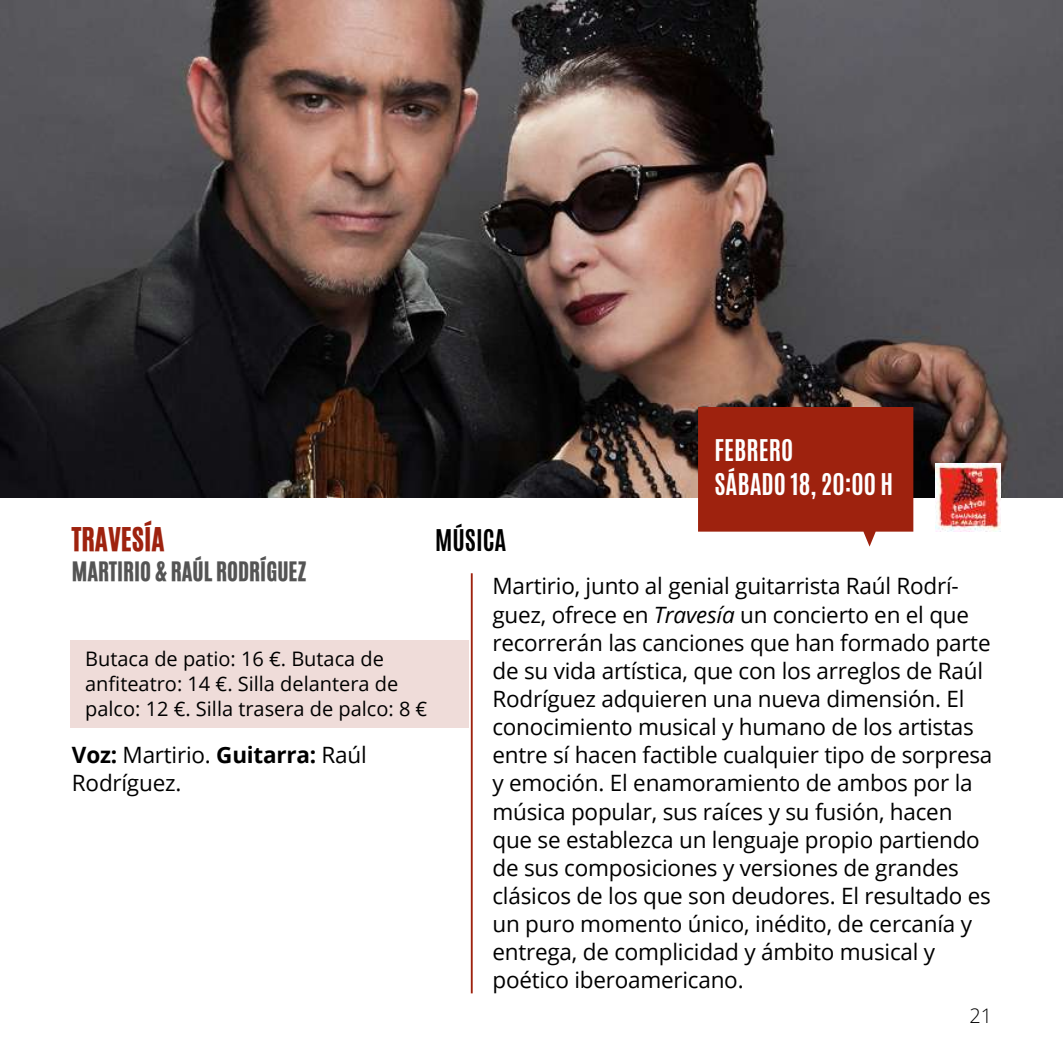
<style>
.page{position:relative;width:1063px;height:1064px;background:#fff}
.page>*{position:absolute;margin:0;border:0;box-sizing:border-box;transform-origin:0 0}
.t1{font:27.5px "CA Generated";color:#9e220e}
.t2{font:700 25px/33.8px "Antonio";color:#fff}
.t3{font:700 25px "Antonio";color:#000}
.t4{font:22.5px/28px "Open Sans";letter-spacing:-.01em;color:#000}
.t5{font:22.5px "CA Generated";color:#545454}
.t6{font:20px/25px "Open Sans";color:#000}
.t7{font:300 20px "Open Sans";color:#000}
.s1{font-weight:700}
.s2{font-style:italic}
</style>
<div class="page">
<hr style="left:471px;top:573px;width:2px;height:420px;background:#9e220e">
<img style="left:0;top:0;width:1062px;height:497px">
<svg style="left:698px;top:407px;width:215px;height:139px;background:#a73826"></svg>
<div style="left:70px;top:639px;width:399px;height:88px;background:#efdcd9"></div>
<img style="left:935px;top:463px;width:65px;height:68px">
<p class="t1" style="left:72px;top:519px;width:94px">TRAVESÍA</p>
<p class="t5" style="left:72px;top:554px;width:236px">MARTIRIO &amp; RAÚL RODRÍGUEZ</p>
<p class="t6" style="left:85px;top:645px;width:344px">Butaca de patio: 16 €. Butaca de anfiteatro: 14 €. Silla delantera de palco: 12 €. Silla trasera de palco: 8 €</p>
<p class="t4" style="left:72px;top:739px;width:296px"><span class="s1">Voz:</span> Martirio. <span class="s1">Guitarra:</span> Raúl<br>Rodríguez.</p>
<p class="t3" style="left:435px;top:522px;width:73px">MÚSICA</p>
<p class="t2" style="left:714px;top:433px;width:180px">FEBRERO<br>SÁBADO 18, 20:00 H</p>
<p class="t4" style="left:492px;top:571px;width:501px">Martirio, junto al genial guitarrista Raúl Rodrí&shy;guez, ofrece en <span class="s2">Travesía</span> un concierto en el que recorrerán las canciones que han formado parte de su vida artística, que con los arreglos de Raúl Rodríguez adquieren una nueva dimensión. El conocimiento musical y humano de los artistas entre sí hacen factible cualquier tipo de sorpresa y emoción. El enamoramiento de ambos por la música popular, sus raíces y su fusión, hacen que se establezca un lenguaje propio partiendo de sus composiciones y versiones de grandes clásicos de los que son deudores. El resultado es un puro momento único, inédito, de cercanía y entrega, de complicidad y ámbito musical y poético iberoamericano.</p>
<p class="t7" style="left:969px;top:1001px;width:24px">21</p>
</div>
